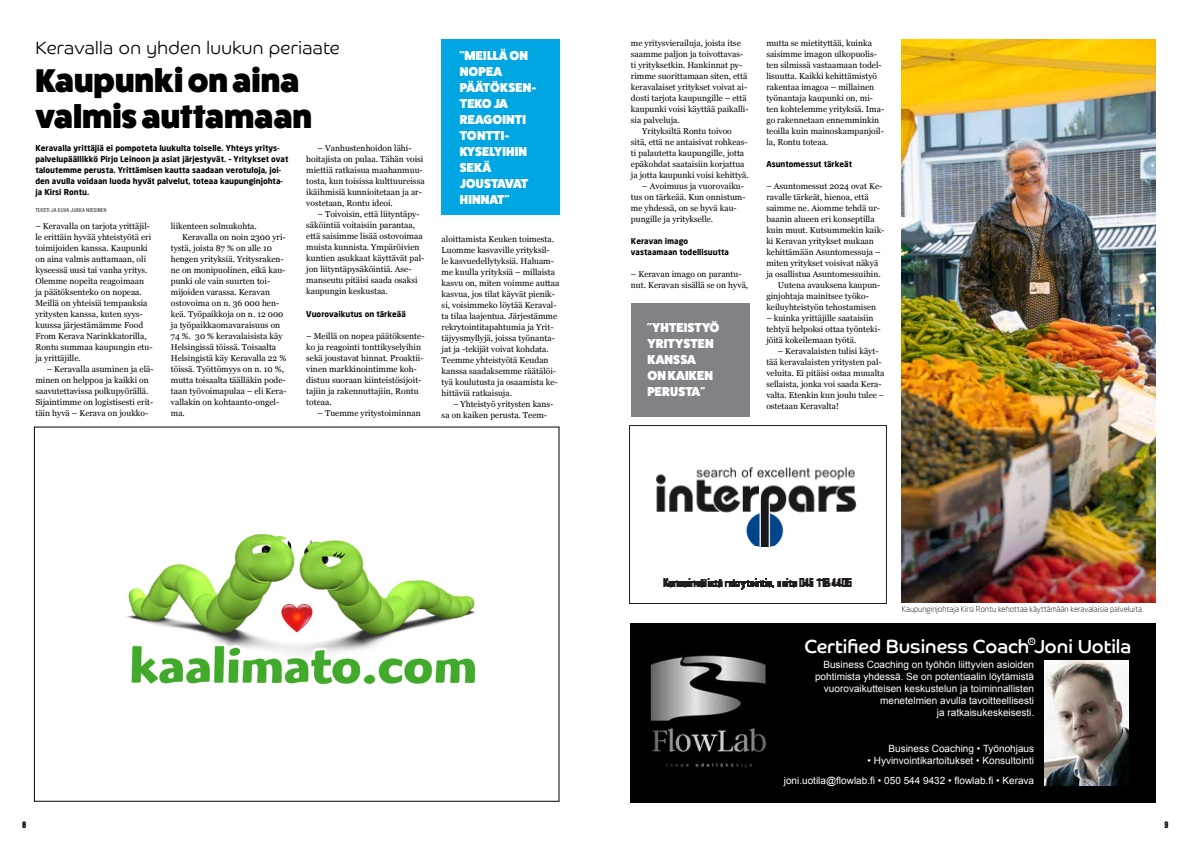
<style>
.page{position:relative;width:1191px;height:842px;background:#fff}
.page>*{position:absolute;margin:0;border:0;box-sizing:border-box;transform-origin:0 0}
.t1{font:800 33px/36px "Fat Frank";color:#000}
.t2{font:19px "Co Headline";color:#fff}
.t3{font:300 18px "Co Headline";letter-spacing:.025em;color:#000}
.t4{font:800 13px/16px "Fat Frank";letter-spacing:.01em;color:#fff}
.t5{font:10px/12px "Arial";color:#fff;text-align:right}
.t6{font:10px "Anzeigen Gro";color:#000}
.t7{font:8.5px/11px "Georgia";color:#000}
.t8{font:700 8px/11px "Neo Sans";color:#000}
.t9{font:300 8px "Neo Sans";color:#000}
.t10{font:6px "Bulldog Std";color:#000}
.t11{font:5px "Arial";color:#fff}
</style>
<div class="page">
<div style="left:631px;top:303px;width:118px;height:114px;background:#808285"></div>
<img style="left:631px;top:624px;width:524px;height:178px">
<img style="left:1044px;top:661px;width:84px;height:125px">
<div style="left:1028px;top:638px;width:7px;height:7px;border:1px solid #fff;border-radius:50%"></div>
<img style="left:629px;top:425px;width:258px;height:179px">
<img style="left:126px;top:533px;width:350px;height:152px">
<img style="left:901px;top:40px;width:254px;height:562px">
<div style="left:441px;top:40px;width:119px;height:175px;background:#00a6e1"></div>
<h3 class="t3" style="left:35px;top:37px;width:306px">Keravalla on yhden luukun periaate</h3>
<h1 class="t1" style="left:35px;top:63px;width:278px">Kaupunki on aina valmis auttamaan</h1>
<p class="t8" style="left:35px;top:142px;width:254px">Keravalla yrittäjiä ei pompoteta luukulta toiselle. Yhteys yritys&shy;palvelupäällikkö Pirjo Leinoon ja asiat järjestyvät. – Yritykset ovat taloutemme perusta. Yrittämisen kautta saadaan verotuloja, joi&shy;den avulla voidaan luoda hyvät palvelut, toteaa kaupunginjohta&shy;ja Kirsi Rontu.</p>
<p class="t7" style="left:171px;top:220px;width:87px">liikenteen solmukohta.</p>
<p class="t7" style="left:182px;top:231px;width:105px">Keravalla on noin 2300 yri-</p>
<p class="t7" style="left:171px;top:242px;width:103px">tystä, joista 87 % on alle 10</p>
<p class="t7" style="left:171px;top:253px;width:114px">hengen yrityksiä. Yritysraken-</p>
<p class="t7" style="left:171px;top:264px;width:116px">ne on monipuolinen, eikä kau-</p>
<p class="t7" style="left:171px;top:275px;width:101px">punki ole vain suurten toi-</p>
<p class="t7" style="left:171px;top:286px;width:101px">mijoiden varassa. Keravan</p>
<p class="t7" style="left:171px;top:297px;width:110px">ostovoima on n. 36 000 hen-</p>
<p class="t7" style="left:171px;top:308px;width:114px">keä. Työpaikkoja on n. 12 000</p>
<p class="t7" style="left:171px;top:319px;width:111px">ja työpaikkaomavaraisuus on</p>
<p class="t7" style="left:171px;top:330px;width:113px">74 %. 30 % keravalaisista käy</p>
<p class="t7" style="left:171px;top:341px;width:107px">Helsingissä töissä. Toisaalta</p>
<p class="t7" style="left:171px;top:352px;width:117px">Helsingistä käy Keravalla 22 %</p>
<p class="t7" style="left:171px;top:363px;width:115px">töissä. Työttömyys on n. 10 %,</p>
<p class="t7" style="left:171px;top:374px;width:116px">mutta toisaalta täälläkin pode-</p>
<p class="t7" style="left:171px;top:385px;width:117px">taan työvoimapulaa – eli Kera-</p>
<p class="t7" style="left:171px;top:396px;width:110px">vallakin on kohtaanto-ongel-</p>
<p class="t7" style="left:171px;top:407px;width:16px">ma.</p>
<p class="t7" style="left:306px;top:143px;width:120px;text-indent:11px">– Vanhustenhoidon lähi&shy;hoitajista on pulaa. Tähän voisi miettiä ratkaisua maahanmuu&shy;tosta, kun toisissa kulttuureissa ikäihmisiä kunnioitetaan ja ar&shy;vostetaan, Rontu ideoi.</p>
<p class="t7" style="left:306px;top:209px;width:119px;text-indent:11px">– Toivoisin, että liityntäpy&shy;säköintiä voitaisiin parantaa, että saisimme lisää ostovoimaa muista kunnista. Ympäröivien kuntien asukkaat käyttävät pal&shy;jon liityntäpysäköintiä. Ase&shy;manseutu pitäisi saada osaksi kaupungin keskustaa.</p>
<p class="t8" style="left:306px;top:308px;width:101px">Vuorovaikutus on tärkeää</p>
<p class="t7" style="left:306px;top:330px;width:120px">– Meillä on nopea päätöksente&shy;ko ja reagointi tonttikyselyihin sekä joustavat hinnat. Proaktii&shy;vinen markkinointimme koh&shy;distuu suoraan kiinteistösijoit&shy;tajiin ja rakennuttajiin, Rontu toteaa.</p>
<p class="t7" style="left:317px;top:407px;width:105px">– Tuemme yritystoiminnan</p>
<p class="t10" style="left:35px;top:207px;width:73px">TEKSTI JA KUVA JUKKA NISSINEN</p>
<p class="t7" style="left:35px;top:220px;width:119px">– Keravalla on tarjota yrittäjil&shy;le erittäin hyvää yhteistyötä eri toimijoiden kanssa. Kaupunki on aina valmis auttamaan, oli kyseessä uusi tai vanha yritys.<br>Olemme nopeita reagoimaan ja päätöksenteko on nopeaa.<br>Meillä on yhteisiä tempauksia yritysten kanssa, kuten syys&shy;kuussa järjestämämme Food<br>From Kerava Narinkkatorilla,<br>Rontu summaa kaupungin etu&shy;ja yrittäjille.</p>
<p class="t7" style="left:35px;top:363px;width:120px;text-indent:11px">– Keravalla asuminen ja elä&shy;minen on helppoa ja kaikki on saavutettavissa polkupyörällä.<br>Sijaintimme on logistisesti erit&shy;täin hyvä – Kerava on joukko-</p>
<h3 class="t4" style="left:460px;top:47px;width:78px">"MEILLÄ ON<br>NOPEA<br>PÄÄTÖKSEN-<br>TEKO JA<br>REAGOINTI<br>TONTTI-<br>KYSELYIHIN<br>SEKÄ<br>JOUSTAVAT<br>HINNAT"</h3>
<p class="t7" style="left:441px;top:233px;width:119px">aloittamista Keuken toimesta.<br>Luomme kasvaville yrityksil-<br>le kasvuedellytyksiä. Haluam&shy;me kuulla yrityksiä – millaista kasvu on, miten voimme auttaa kasvua, jos tilat käyvät pienik&shy;si, voisimmeko löytää Keraval&shy;ta tilaa laajentua. Järjestämme rekrytointitapahtumia ja Yrit&shy;täjyysmyllyjä, joissa työnanta&shy;jat ja -tekijät voivat kohdata.<br>Teemme yhteistyötä Keudan kanssa saadaksemme räätälöi&shy;tyä koulutusta ja osaamista ke&shy;hittäviä ratkaisuja.</p>
<p class="t7" style="left:441px;top:398px;width:113px;text-indent:11px">– Yhteistyö yritysten kans&shy;sa on kaiken perusta. Teem-</p>
<p class="t7" style="left:631px;top:37px;width:111px">me yritysvierailuja, joista itse</p>
<p class="t7" style="left:631px;top:48px;width:114px">saamme paljon ja toivottavas-</p>
<p class="t7" style="left:631px;top:59px;width:113px">ti yrityksetkin. Hankinnat py-</p>
<p class="t7" style="left:631px;top:70px;width:118px">rimme suorittamaan siten, että</p>
<p class="t7" style="left:631px;top:81px;width:118px">keravalaiset yritykset voivat ai-</p>
<p class="t7" style="left:631px;top:92px;width:117px">dosti tarjota kaupungille – että</p>
<p class="t7" style="left:631px;top:103px;width:119px">kaupunki voisi käyttää paikalli-</p>
<p class="t7" style="left:631px;top:114px;width:50px">sia palveluja.</p>
<p class="t7" style="left:642px;top:125px;width:91px">Yrityksiltä Rontu toivoo</p>
<p class="t7" style="left:631px;top:136px;width:118px">sitä, että ne antaisivat rohkeas-</p>
<p class="t7" style="left:631px;top:147px;width:115px">ti palautetta kaupungille, jotta</p>
<p class="t7" style="left:631px;top:158px;width:115px">epäkohdat saataisiin korjattua</p>
<p class="t7" style="left:631px;top:169px;width:119px">ja jotta kaupunki voisi kehittyä.</p>
<p class="t7" style="left:631px;top:180px;width:116px;text-indent:11px">– Avoimuus ja vuorovaiku&shy;tus on tärkeää. Kun onnistum&shy;me yhdessä, on se hyvä kau&shy;pungille ja yritykselle.</p>
<p class="t8" style="left:631px;top:235px;width:99px">Keravan imago vastaamaan todellisuutta</p>
<p class="t7" style="left:631px;top:268px;width:119px">– Keravan imago on parantu&shy;nut. Keravan sisällä se on hyvä,</p>
<h3 class="t4" style="left:647px;top:320px;width:74px">"YHTEISTYÖ<br>YRITYSTEN<br>KANSSA<br>ON KAIKEN<br>PERUSTA"</h3>
<p class="t7" style="left:766px;top:37px;width:119px">mutta se mietityttää, kuinka saisimme imagon ulkopuolis&shy;ten silmissä vastaamaan todel&shy;lisuutta. Kaikki kehittämistyö rakentaa imagoa – millainen työnantaja kaupunki on, mi&shy;ten kohtelemme yrityksiä. Ima&shy;go rakennetaan ennemminkin teoilla kuin mainoskampanjoil&shy;la, Rontu toteaa.</p>
<p class="t8" style="left:766px;top:158px;width:87px">Asuntomessut tärkeät</p>
<p class="t7" style="left:766px;top:180px;width:117px">– Asuntomessut 2024 ovat Ke-</p>
<p class="t7" style="left:766px;top:191px;width:104px">ravalle tärkeät, hienoa, että</p>
<p class="t7" style="left:766px;top:202px;width:115px">saimme ne. Aiomme tehdä ur-</p>
<p class="t7" style="left:766px;top:213px;width:110px">baanin alueen eri konseptilla</p>
<p class="t7" style="left:766px;top:224px;width:120px">kuin muut. Kutsummekin kaik-</p>
<p class="t7" style="left:766px;top:235px;width:109px">ki Keravan yritykset mukaan</p>
<p class="t7" style="left:766px;top:246px;width:116px">kehittämään Asuntomessuja –</p>
<p class="t7" style="left:766px;top:257px;width:113px">miten yritykset voisivat näkyä</p>
<p class="t7" style="left:766px;top:268px;width:116px">ja osallistua Asuntomessuihin.</p>
<p class="t7" style="left:777px;top:279px;width:104px">Uutena avauksena kaupun-</p>
<p class="t7" style="left:766px;top:290px;width:104px">ginjohtaja mainitsee työko-</p>
<p class="t7" style="left:766px;top:301px;width:111px">keiluyhteistyön tehostamisen</p>
<p class="t7" style="left:766px;top:312px;width:116px">– kuinka yrittäjille saataisiin tehtyä helpoksi ottaa työnteki&shy;jöitä kokeilemaan työtä.</p>
<p class="t7" style="left:766px;top:345px;width:120px;text-indent:11px">– Keravalaisten tulisi käyt&shy;tää keravalaisten yritysten pal&shy;veluita. Ei pitäisi ostaa muualta sellaista, jonka voi saada Kera&shy;valta. Etenkin kun joulu tulee – ostetaan Keravalta!</p>
<p class="t9" style="left:901px;top:604px;width:243px">Kaupunginjohtaja Kirsi Rontu kehottaa käyttämään keravalaisia palveluita.</p>
<h2 class="t2" style="left:804px;top:635px;width:328px">Certified Business Coach Joni Uotila</h2>
<p class="t11" style="left:1029px;top:638px;width:5px">R</p>
<p class="t5" style="left:815px;top:659px;width:221px">Business Coaching on työhön liittyvien asioiden pohtimista yhdessä. Se on potentiaalin löytämistä vuorovaikutteisen keskustelun ja toiminnallisten menetelmien avulla tavoitteellisesti<br>ja ratkaisukeskeisesti.</p>
<p class="t5" style="left:888px;top:743px;width:147px">Business Coaching • Työnohjaus</p>
<p class="t5" style="left:867px;top:755px;width:168px">• Hyvinvointikartoitukset • Konsultointi</p>
<p class="t5" style="left:784px;top:775px;width:252px">joni.uotila@flowlab.fi • 050 544 9432 • flowlab.fi • Kerava</p>
<p class="t6" style="left:22px;top:819px;width:6px">8</p>
<p class="t6" style="left:1164px;top:819px;width:6px">9</p>
</div>
